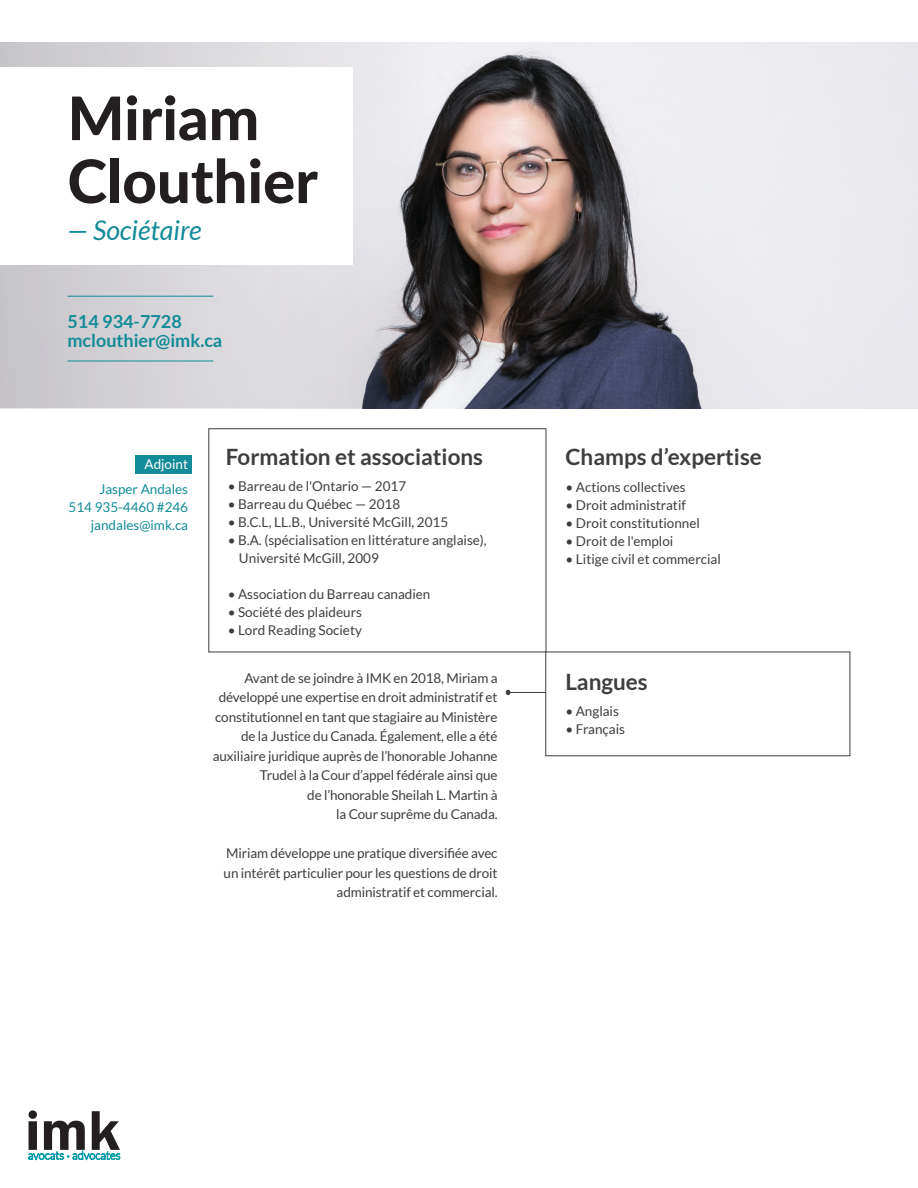
<style>
.page{position:relative;width:918px;height:1188px;background:#fff}
.page>*{position:absolute;margin:0;border:0;box-sizing:border-box;transform-origin:0 0}
.t1{font:800 60px "Lato";color:#231f20}
.t2{font:italic 27px "Lato";color:#138b98}
.t3{font:700 22.5px "Lato";color:#3e3e3f}
.t4{font:700 18px/19.5px "Lato";color:#138b98}
.t5{font:13.5px/19.5px "Lato";letter-spacing:-.01em;color:#3e3e3f;text-align:right}
.t6{font:13.5px/18px "Lato";color:#138b98;text-align:right}
.t7{font:13.5px "Lato";color:#fff}
</style>
<div class="page">
<img style="left:444px;top:42px;width:474px;height:366px">
<div style="left:208px;top:428px;width:338px;height:224px;border:1px solid #3e3e3f"></div>
<svg style="left:0;top:42px;width:444px;height:366px;background:#c6c5c9"></svg>
<div style="left:545px;top:652px;width:305px;height:104px;border:1px solid #3e3e3f"></div>
<div style="left:136px;top:455px;width:56px;height:18px;background:#138b98"></div>
<hr style="left:68px;top:361px;width:145px;height:1px;background:#138b98">
<hr style="left:68px;top:296px;width:145px;height:1px;background:#138b98">
<div style="left:0;top:68px;width:352px;height:197px;background:#fff"></div>
<hr style="left:508px;top:692px;width:38px;height:1px;background:#3e3e3f">
<svg style="left:506px;top:690px;width:5px;height:5px"></svg>
<svg style="left:28px;top:1110px;width:92px;height:51px"></svg>
<p class="t1" style="left:68px;top:74px;width:193px">Miriam</p>
<p class="t1" style="left:68px;top:137px;width:252px">Clouthier</p>
<p class="t2" style="left:68px;top:215px;width:135px">— Sociétaire</p>
<p class="t4" style="left:68px;top:311px;width:156px">514 934-7728 mclouthier@imk.ca</p>
<p class="t7" style="left:144px;top:457px;width:45px">Adjoint</p>
<p class="t6" style="left:69px;top:480px;width:121px">Jasper Andales<br>514 935-4460 #246 jandales@imk.ca</p>
<p class="t3" style="left:226px;top:444px;width:259px">Formation et associations</p>
<p class="t3" style="left:566px;top:444px;width:198px">Champs d’expertise</p>
<p class="t5" style="left:228px;top:476px;width:180px">• Barreau de l'Ontario — 2017</p>
<p class="t5" style="left:228px;top:494px;width:174px">• Barreau du Québec — 2018</p>
<p class="t5" style="left:228px;top:512px;width:222px">• B.C.L, LL.B., Université McGill, 2015</p>
<p class="t5" style="left:239px;top:531px;width:249px;line-height:18px;text-align:left;text-indent:-11px">• B.A. (spécialisation en littérature anglaise),<br>Université McGill, 2009</p>
<p class="t5" style="left:228px;top:584px;width:204px">• Association du Barreau canadien</p>
<p class="t5" style="left:228px;top:602px;width:136px">• Société des plaideurs</p>
<p class="t5" style="left:228px;top:620px;width:136px">• Lord Reading Society</p>
<p class="t5" style="left:213px;top:668px;width:286px">Avant de se joindre à IMK en 2018, Miriam a développé une expertise en droit administratif et constitutionnel en tant que stagiaire au Ministère de la Justice du Canada. Également, elle a été auxiliaire juridique auprès de l’honorable Johanne Trudel à la Cour d’appel fédérale ainsi que</p>
<p class="t5" style="left:307px;top:785px;width:192px">de l’honorable Sheilah L. Martin à</p>
<p class="t5" style="left:336px;top:804px;width:163px">la Cour suprême du Canada.</p>
<p class="t5" style="left:224px;top:843px;width:275px">Miriam développe une pratique diversifiée avec un intérêt particulier pour les questions de droit administratif et commercial.</p>
<p class="t5" style="left:566px;top:477px;width:122px">• Actions collectives</p>
<p class="t5" style="left:566px;top:495px;width:122px">• Droit administratif</p>
<p class="t5" style="left:566px;top:513px;width:136px">• Droit constitutionnel</p>
<p class="t5" style="left:566px;top:531px;width:109px">• Droit de l'emploi</p>
<p class="t5" style="left:566px;top:549px;width:157px">• Litige civil et commercial</p>
<p class="t3" style="left:565px;top:668px;width:84px">Langues</p>
<p class="t5" style="left:565px;top:701px;width:55px">• Anglais</p>
<p class="t5" style="left:565px;top:719px;width:61px">• Français</p>
</div>
